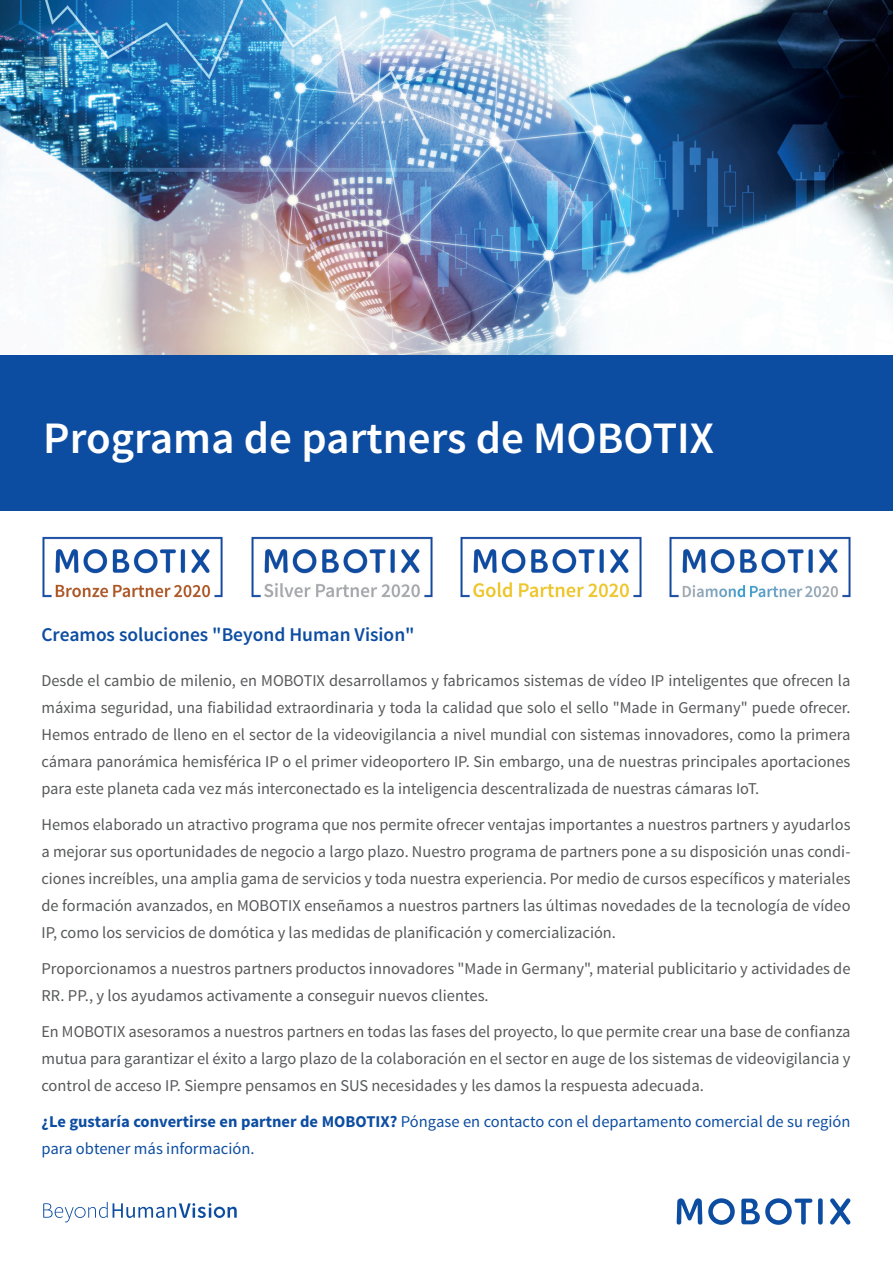
<style>
.page{position:relative;width:893px;height:1263px;background:#fff}
.page>*{position:absolute;margin:0;border:0;box-sizing:border-box;transform-origin:0 0}
.t1{font:600 45px "Source Sans Pro";color:#fff}
.t2{font:600 19.5px "Source Sans Pro";color:#0d4da1}
.t3{font:16.5px/27px "Source Sans Pro";color:#57585a;text-align:justify}
.t4{font:16.5px/27px "Source Sans Pro";color:#0d4da1}
.s1{font-weight:700}
</style>
<div class="page">
<svg style="left:677px;top:1198px;width:25px;height:26px"></svg>
<div style="left:818px;top:1198px;width:5px;height:26px;background:#0d4da1;border-radius:2px"></div>
<svg style="left:830px;top:1198px;width:20px;height:26px"></svg>
<svg style="left:708px;top:1198px;width:27px;height:27px"></svg>
<svg style="left:741px;top:1198px;width:71px;height:27px"></svg>
<svg style="left:43px;top:1202px;width:194px;height:20px"></svg>
<img style="left:0;top:0;width:893px;height:355px">
<div style="left:0;top:355px;width:893px;height:155px;background:#0d4da1"></div>
<img style="left:42px;top:536px;width:181px;height:62px">
<img style="left:251px;top:536px;width:182px;height:62px">
<img style="left:460px;top:536px;width:182px;height:62px">
<img style="left:669px;top:536px;width:182px;height:62px">
<h1 class="t1" style="left:43px;top:409px;width:672px">Programa de partners de MOBOTIX</h1>
<p class="t2" style="left:41px;top:622px;width:375px">Creamos soluciones "Beyond Human Vision"</p>
<p class="t3" style="left:41px;top:667px;width:811px">Desde el cambio de milenio, en MOBOTIX desarrollamos y fabricamos sistemas de vídeo IP inteligentes que ofrecen la máxima seguridad, una fiabilidad extraordinaria y toda la calidad que solo el sello "Made in Germany" puede ofrecer.<br>Hemos entrado de lleno en el sector de la videovigilancia a nivel mundial con sistemas innovadores, como la primera cámara panorámica hemisférica IP o el primer videoportero IP. Sin embargo, una de nuestras principales aportaciones para este planeta cada vez más interconectado es la inteligencia descentralizada de nuestras cámaras IoT.</p>
<p class="t3" style="left:41px;top:811px;width:810px">Hemos elaborado un atractivo programa que nos permite ofrecer ventajas importantes a nuestros partners y ayudarlos a mejorar sus oportunidades de negocio a largo plazo. Nuestro programa de partners pone a su disposición unas condi&shy;ciones increíbles, una amplia gama de servicios y toda nuestra experiencia. Por medio de cursos específicos y materiales de formación avanzados, en MOBOTIX enseñamos a nuestros partners las últimas novedades de la tecnología de vídeo IP, como los servicios de domótica y las medidas de planificación y comercialización.</p>
<p class="t3" style="left:41px;top:955px;width:810px">Proporcionamos a nuestros partners productos innovadores "Made in Germany", material publicitario y actividades de<br>RR. PP., y los ayudamos activamente a conseguir nuevos clientes.</p>
<p class="t3" style="left:41px;top:1018px;width:811px">En MOBOTIX asesoramos a nuestros partners en todas las fases del proyecto, lo que permite crear una base de confianza mutua para garantizar el éxito a largo plazo de la colaboración en el sector en auge de los sistemas de videovigilancia y control de acceso IP. Siempre pensamos en SUS necesidades y les damos la respuesta adecuada.</p>
<p class="t4" style="left:41px;top:1108px;width:810px"><span class="s1">¿Le gustaría convertirse en partner de MOBOTIX?</span> Póngase en contacto con el departamento comercial de su región para obtener más información.</p>
</div>
